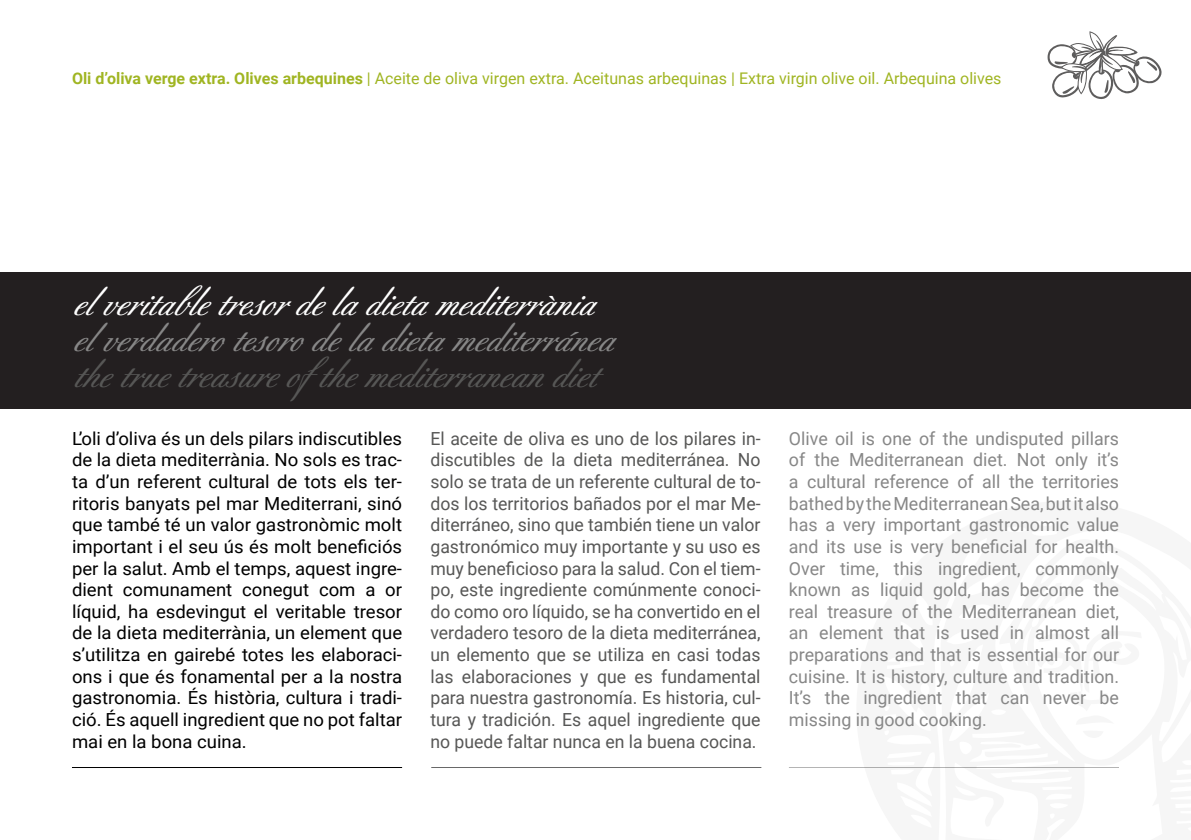
<style>
.page{position:relative;width:1191px;height:840px;background:#fff}
.page>*{position:absolute;margin:0;border:0;box-sizing:border-box;transform-origin:0 0}
.t1{font:500 36px "Berthold Script";color:#fff}
.t2{font:500 36px "Berthold Script";color:#878787}
.t3{font:500 36px "Berthold Script";color:#575756}
.t4{font:18px/21.6px "Roboto";color:#575756;text-align:justify}
.t5{font:18px/21.6px "Roboto";color:#000;text-align:justify}
.t6{font:18px/21.6px "Roboto";color:#878787;text-align:justify}
.t7{font:16px "Roboto";color:#a0b522}
.s1{font-weight:700}
</style>
<div class="page">
<hr style="left:72px;top:766px;width:330px;height:1px;background:#000">
<hr style="left:431px;top:766px;width:330px;height:1px;background:#000">
<hr style="left:789px;top:766px;width:330px;height:1px;background:#000">
<div style="left:0;top:272px;width:1191px;height:136px;background:#231f20"></div>
<svg style="left:1047px;top:31px;width:115px;height:68px"></svg>
<p class="t7" style="left:72px;top:67px;width:931px"><span class="s1">Oli d’oliva verge extra. Olives arbequines</span> | Aceite de oliva virgen extra. Aceitunas arbequinas | Extra virgin olive oil. Arbequina olives</p>
<h1 class="t1" style="left:72px;top:283px;width:523px">el veritable tresor de la dieta mediterrània</h1>
<h1 class="t2" style="left:72px;top:319px;width:542px">el verdadero tesoro de la dieta mediterránea</h1>
<h1 class="t3" style="left:72px;top:355px;width:525px">the true treasure ofthe mediterranean diet</h1>
<p class="t5" style="left:72px;top:427px;width:332px">L’oli d’oliva és un dels pilars indiscutibles de la dieta mediterrània. No sols es trac&shy;ta d’un referent cultural de tots els ter&shy;ritoris banyats pel mar Mediterrani, sinó que també té un valor gastronòmic molt important i el seu ús és molt beneficiós per la salut. Amb el temps, aquest ingre&shy;dient comunament conegut com a or líquid, ha esdevingut el veritable tresor de la dieta mediterrània, un element que s’utilitza en gairebé totes les elaboraci&shy;ons i que és fonamental per a la nostra gastronomia. És història, cultura i tradi&shy;ció. És aquell ingredient que no pot faltar mai en la bona cuina.</p>
<p class="t4" style="left:430px;top:427px;width:332px">El aceite de oliva es uno de los pilares in&shy;discutibles de la dieta mediterránea. No solo se trata de un referente cultural de to&shy;dos los territorios bañados por el mar Me&shy;diterráneo, sino que también tiene un valor gastronómico muy importante y su uso es muy beneficioso para la salud. Con el tiem&shy;po, este ingrediente comúnmente conoci&shy;do como oro líquido, se ha convertido en el verdadero tesoro de la dieta mediterránea, un elemento que se utiliza en casi todas las elaboraciones y que es fundamental para nuestra gastronomía. Es historia, cul&shy;tura y tradición. Es aquel ingrediente que no puede faltar nunca en la buena cocina.</p>
<p class="t6" style="left:789px;top:427px;width:332px">Olive oil is one of the undisputed pillars of the Mediterranean diet. Not only it’s a cultural reference of all the territories bathed by the Mediterranean Sea, but it also has a very important gastronomic value and its use is very beneficial for health.<br>Over time, this ingredient, commonly known as liquid gold, has become the real treasure of the Mediterranean diet, an element that is used in almost all preparations and that is essential for our cuisine. It is history, culture and tradition.<br>It’s the ingredient that can never be missing in good cooking.</p>
</div>
